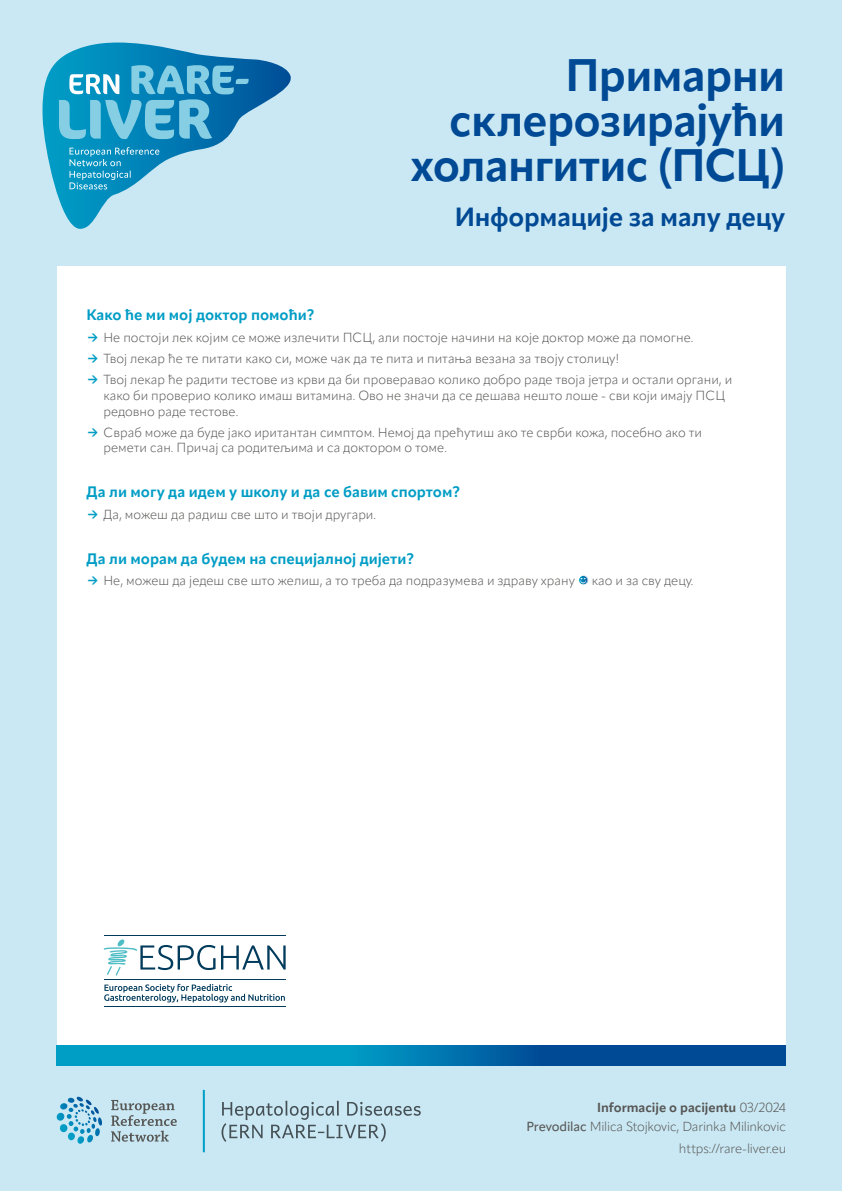
<style>
.page{position:relative;width:842px;height:1191px;background:#cae8f3}
.page>*{position:absolute;margin:0;border:0;box-sizing:border-box;transform-origin:0 0}
.t1{font:700 45px/45px "Apparat";letter-spacing:-.02em;color:#004994;text-align:right}
.t2{font:700 26px "Apparat";letter-spacing:-.01em;color:#004994}
.t3{font:700 15px "Apparat";color:#009dc5}
.t4{font:300 13px/15.6px "Apparat";color:#575756}
.t5{font:300 13px/19px "Apparat";letter-spacing:-.02em;color:#575756;text-align:right}
.s1{font-weight:700;color:#009dc5}
.s2{font-weight:700}
.s3{font-weight:500}
</style>
<div class="page">
<div style="left:57px;top:266px;width:728px;height:793px;background:#fff"></div>
<svg style="left:57px;top:1046px;width:728px;height:19px;background:#0076ae"></svg>
<svg style="left:43px;top:43px;width:248px;height:186px"></svg>
<svg style="left:59px;top:65px;width:190px;height:74px;background:#40a3ca"></svg>
<svg style="left:70px;top:147px;width:89px;height:42px;background:#34a3ca"></svg>
<img style="left:221px;top:1106px;width:200px;height:30px">
<img style="left:222px;top:1100px;width:141px;height:15px">
<img style="left:222px;top:1123px;width:164px;height:19px">
<svg style="left:111px;top:1100px;width:66px;height:41px"></svg>
<svg style="left:57px;top:1096px;width:45px;height:48px"></svg>
<hr style="left:203px;top:1089px;width:2px;height:63px;background:#009dc5">
<hr style="left:104px;top:979px;width:182px;height:1px;background:#003b5c">
<hr style="left:104px;top:935px;width:182px;height:1px;background:#003b5c">
<svg style="left:103px;top:939px;width:183px;height:36px"></svg>
<hr style="left:104px;top:1006px;width:182px;height:1px;background:#003b5c">
<svg style="left:104px;top:983px;width:181px;height:19px"></svg>
<svg style="left:578px;top:575px;width:10px;height:10px"></svg>
<h1 class="t1" style="left:411px;top:53px;width:376px">Примарни склерозирајући холангитис (ПСЦ)</h1>
<h2 class="t2" style="left:455px;top:201px;width:332px">Информације за малу децу</h2>
<p class="t3" style="left:86px;top:306px;width:230px">Како ће ми мој доктор помоћи?</p>
<p class="t4" style="left:86px;top:329px;width:608px"><span class="s1">→</span> Не постоји лек којим се може излечити ПСЦ, али постоје начини на које доктор може да помогне.</p>
<p class="t4" style="left:86px;top:351px;width:534px"><span class="s1">→</span> Твој лекар ће те питати како си, може чак да те пита и питања везана за твоју столицу!</p>
<p class="t4" style="left:103px;top:372px;width:630px;text-indent:-17px"><span class="s1">→</span> Твој лекар ће радити тестове из крви да би проверавао колико добро раде твоја јетра и остали органи, и како би проверио колико имаш витамина. Ово не значи да се дешава нешто лоше - сви који имају ПСЦ редовно раде тестове.</p>
<p class="t4" style="left:103px;top:424px;width:600px;text-indent:-17px"><span class="s1">→</span> Свраб може да буде јако иритантан симптом. Немој да прећутиш ако те сврби кожа, посебно ако ти ремети сан. Причај са родитељима и са доктором о томе.</p>
<p class="t3" style="left:86px;top:483px;width:375px">Да ли могу да идем у школу и да се бавим спортом?</p>
<p class="t4" style="left:86px;top:506px;width:291px"><span class="s1">→</span> Да, можеш да радиш све што и твоји другари.</p>
<p class="t3" style="left:86px;top:549px;width:329px">Да ли морам да будем на специјалној дијети?</p>
<p class="t4" style="left:86px;top:572px;width:490px"><span class="s1">→</span> Не, можеш да једеш све што желиш, а то треба да подразумева и здраву храну</p>
<p class="t4" style="left:592px;top:572px;width:103px">као и за сву децу.</p>
<p class="t5" style="left:526px;top:1098px;width:261px"><span class="s2">Informacije o pacijentu</span> 03/2024<br><span class="s3">Prevodilac</span> Milica Stojkovic, Darinka Milinkovic</p>
<p class="t4" style="left:679px;top:1141px;width:109px">https://rare-liver.eu</p>
</div>
